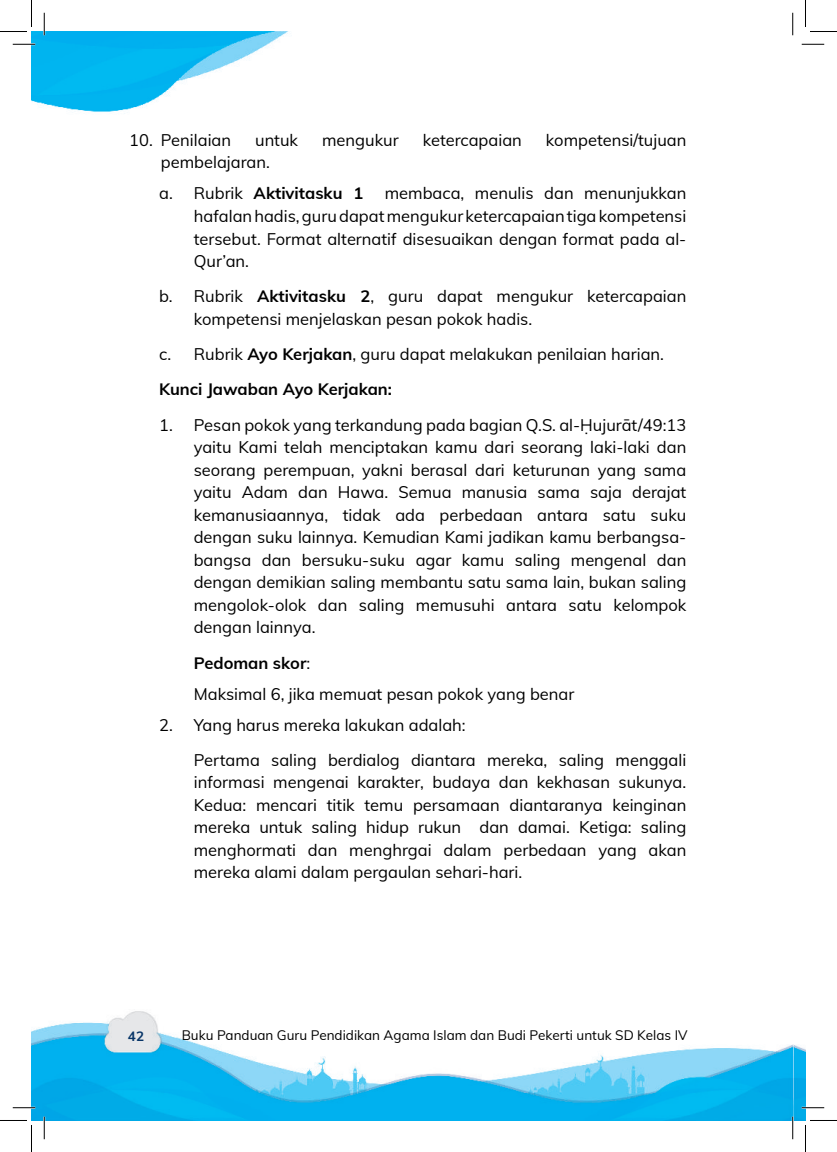
<style>
.page{position:relative;width:837px;height:1152px;background:#fff}
.page>*{position:absolute;margin:0;border:0;box-sizing:border-box;transform-origin:0 0}
.t1{font:16.5px/22.5px "Mulish";color:#000}
.t2{font:13.5px "Mulish";color:#000}
.t3{font:700 13.5px "Mulish";color:#073568}
.s1{font-weight:700}
</style>
<div class="page">
<img style="left:32px;top:1011px;width:773px;height:109px">
<img style="left:32px;top:32px;width:256px;height:82px">
<hr style="left:13px;top:43px;width:22px;height:2px;background:#fff">
<hr style="left:13px;top:1106px;width:22px;height:2px;background:#fff">
<hr style="left:802px;top:1106px;width:22px;height:2px;background:#fff">
<hr style="left:43px;top:13px;width:2px;height:22px;background:#fff">
<hr style="left:43px;top:1116px;width:2px;height:23px;background:#fff">
<hr style="left:792px;top:1116px;width:2px;height:23px;background:#fff">
<svg style="left:13px;top:44px;width:22px;height:1px"></svg>
<svg style="left:802px;top:44px;width:22px;height:1px"></svg>
<svg style="left:13px;top:1107px;width:22px;height:1px"></svg>
<svg style="left:802px;top:1107px;width:22px;height:1px"></svg>
<svg style="left:44px;top:13px;width:1px;height:22px"></svg>
<svg style="left:44px;top:1116px;width:1px;height:23px"></svg>
<svg style="left:792px;top:13px;width:1px;height:22px"></svg>
<svg style="left:792px;top:1116px;width:1px;height:23px"></svg>
<svg style="left:0;top:0;width:32px;height:32px"></svg>
<svg style="left:0;top:1120px;width:32px;height:32px"></svg>
<svg style="left:805px;top:0;width:32px;height:32px"></svg>
<svg style="left:805px;top:1120px;width:32px;height:32px"></svg>
<p class="t1" style="left:129px;top:128px;width:103px">10. Penilaian</p>
<p class="t1" style="left:255px;top:128px;width:44px">untuk</p>
<p class="t1" style="left:322px;top:128px;width:78px">mengukur</p>
<p class="t1" style="left:423px;top:128px;width:101px">ketercapaian</p>
<p class="t1" style="left:546px;top:128px;width:142px">kompetensi/tujuan</p>
<p class="t1" style="left:159px;top:146px;width:206px;line-height:31px">pembelajaran.<br>a. Rubrik <span class="s1">Aktivitasku 1</span></p>
<p class="t1" style="left:194px;top:181px;width:494px;text-align:justify;text-indent:191px">membaca, menulis dan menunjukkan hafalan hadis, guru dapat mengukur ketercapaian tiga kompetensi tersebut. Format alternatif disesuaikan dengan format pada al-Qur’an.</p>
<p class="t1" style="left:194px;top:284px;width:494px;text-indent:-35px">b. Rubrik <span class="s1">Aktivitasku 2</span>, guru dapat mengukur ketercapaian kompetensi menjelaskan pesan pokok hadis.</p>
<p class="t1" style="left:159px;top:336px;width:506px;line-height:35.2px">c. Rubrik <span class="s1">Ayo Kerjakan</span>, guru dapat melakukan penilaian harian.<br><span class="s1">Kunci Jawaban Ayo Kerjakan:</span></p>
<p class="t1" style="left:194px;top:412px;width:494px;text-align:justify;text-indent:-34px">1. Pesan pokok yang terkandung pada bagian Q.S. al-Ḥujurāt/49:13 yaitu Kami telah menciptakan kamu dari seorang laki-laki dan seorang perempuan, yakni berasal dari keturunan yang sama yaitu Adam dan Hawa. Semua manusia sama saja derajat kemanusiaannya, tidak ada perbedaan antara satu suku dengan suku lainnya. Kemudian Kami jadikan kamu berbangsa&shy;bangsa dan bersuku-suku agar kamu saling mengenal dan dengan demikian saling membantu satu sama lain, bukan saling mengolok-olok dan saling memusuhi antara satu kelompok dengan lainnya.</p>
<p class="t1" style="left:194px;top:646px;width:382px;line-height:31px"><span class="s1">Pedoman skor</span>:<br>Maksimal 6, jika memuat pesan pokok yang benar</p>
<p class="t1" style="left:194px;top:706px;width:494px;line-height:35.2px;text-indent:-35px">2. Yang harus mereka lakukan adalah:<br>Pertama saling berdialog diantara mereka, saling menggali</p>
<p class="t1" style="left:194px;top:770px;width:494px;text-align:justify">informasi mengenai karakter, budaya dan kekhasan sukunya.<br>Kedua: mencari titik temu persamaan diantaranya keinginan mereka untuk saling hidup rukun dan damai. Ketiga: saling menghormati dan menghrgai dalam perbedaan yang akan mereka alami dalam pergaulan sehari-hari.</p>
<p class="t3" style="left:128px;top:1026px;width:18px">42</p>
<p class="t2" style="left:182px;top:1025px;width:507px">Buku Panduan Guru Pendidikan Agama Islam dan Budi Pekerti untuk SD Kelas IV</p>
</div>
